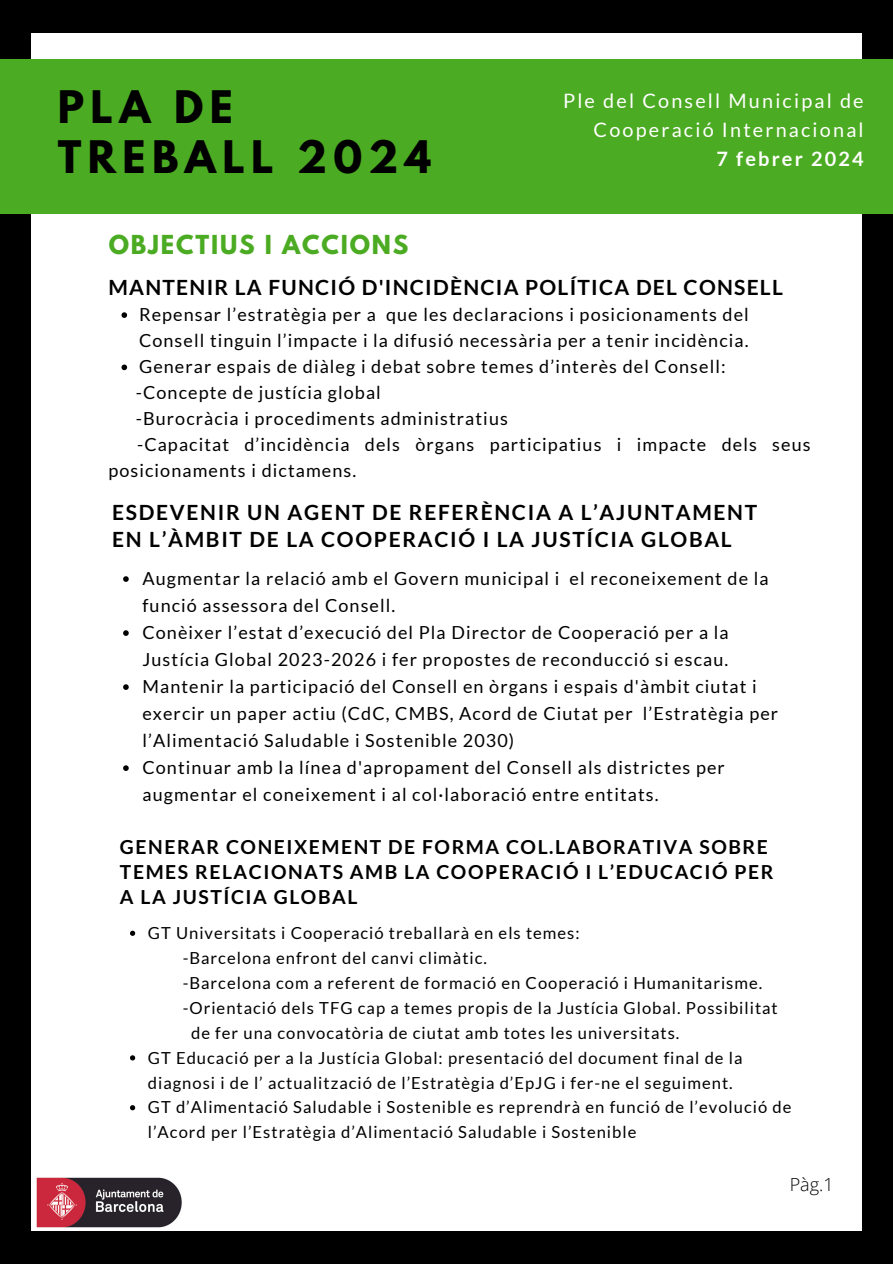
<style>
.page{position:relative;width:893px;height:1264px;background:#fff}
.page>*{position:absolute;margin:0;border:0;box-sizing:border-box;transform-origin:0 0}
.t1{font:700 39.75px/50.7px "League Spartan";letter-spacing:.16em;color:#000}
.t2{font:700 23.1px "League Spartan";letter-spacing:.08em;color:#4bab22}
.t3{font:700 21px/27px "Lato";letter-spacing:.08em;color:#000}
.t4{font:700 21px "Lato";letter-spacing:.06em;color:#000}
.t5{font:19.8px/29.2px "Lato";letter-spacing:.11em;color:#fff;text-align:right}
.t6{font:700 19.8px "Lato";letter-spacing:.11em;color:#fff}
.t7{font:700 19.35px/24.9px "Lato";letter-spacing:.08em;color:#000}
.t8{font:18px/27px "Lato";letter-spacing:.06em;color:#000}
.t9{font:300 18px "Open Sans";color:#000}
.t10{font:16.65px/24.9px "Lato";letter-spacing:.06em;color:#000}
</style>
<div class="page">
<div style="left:0;top:0;width:892px;height:1263px;background:#000"></div>
<div style="left:32px;top:33px;width:829px;height:1197px;background:#fff"></div>
<svg style="left:123px;top:576px;width:6px;height:6px"></svg>
<svg style="left:123px;top:630px;width:6px;height:6px"></svg>
<svg style="left:123px;top:684px;width:6px;height:6px"></svg>
<svg style="left:123px;top:765px;width:6px;height:6px"></svg>
<svg style="left:130px;top:930px;width:5px;height:5px"></svg>
<svg style="left:130px;top:1055px;width:5px;height:5px"></svg>
<svg style="left:130px;top:1105px;width:5px;height:5px"></svg>
<div style="left:0;top:60px;width:892px;height:153px;background:#4bab22"></div>
<svg style="left:121px;top:312px;width:6px;height:6px"></svg>
<svg style="left:121px;top:364px;width:6px;height:6px"></svg>
<img style="left:36px;top:1177px;width:146px;height:51px">
<p class="t1" style="left:58px;top:86px;width:375px">PLA DE<br>TREBALL 2024</p>
<p class="t5" style="left:563px;top:85px;width:302px">Ple del Consell Municipal de<br>Cooperació Internacional</p>
<p class="t6" style="left:716px;top:146px;width:149px">7 febrer 2024</p>
<p class="t2" style="left:109px;top:233px;width:301px">OBJECTIUS I ACCIONS</p>
<h1 class="t4" style="left:108px;top:274px;width:676px">MANTENIR LA FUNCIÓ D'INCIDÈNCIA POLÍTICA DEL CONSELL</h1>
<p class="t8" style="left:139px;top:301px;width:611px;line-height:26.1px">Repensar l’estratègia per a que les declaracions i posicionaments del<br>Consell tinguin l’impacte i la difusió necessària per a tenir incidència.</p>
<p class="t8" style="left:139px;top:352px;width:588px">Generar espais de diàleg i debat sobre temes d’interès del Consell:</p>
<h2 class="t8" style="left:136px;top:378px;width:246px">-Concepte de justícia global</h2>
<p class="t8" style="left:136px;top:405px;width:373px">-Burocràcia i procediments administratius</p>
<p class="t8" style="left:108px;top:431px;width:703px;line-height:26.1px;text-indent:29px">-Capacitat d’incidència dels òrgans participatius i impacte dels seus posicionaments i dictamens.</p>
<p class="t3" style="left:112px;top:498px;width:646px">ESDEVENIR UN AGENT DE REFERÈNCIA A L’AJUNTAMENT<br>EN L’ÀMBIT DE LA COOPERACIÓ I LA JUSTÍCIA GLOBAL</p>
<h2 class="t8" style="left:142px;top:564px;width:627px">Augmentar la relació amb el Govern municipal i el reconeixement de la funció assessora del Consell.</h2>
<h2 class="t8" style="left:142px;top:618px;width:587px">Conèixer l’estat d’execució del Pla Director de Cooperació per a la<br>Justícia Global 2023-2026 i fer propostes de reconducció si escau.</h2>
<p class="t8" style="left:142px;top:672px;width:637px">Mantenir la participació del Consell en òrgans i espais d'àmbit ciutat i exercir un paper actiu (CdC, CMBS, Acord de Ciutat per l’Estratègia per l’Alimentació Saludable i Sostenible 2030)</p>
<p class="t8" style="left:142px;top:753px;width:584px">Continuar amb la línea d'apropament del Consell als districtes per augmentar el coneixement i al col·laboració entre entitats.</p>
<p class="t7" style="left:120px;top:834px;width:655px">GENERAR CONEIXEMENT DE FORMA COL.LABORATIVA SOBRE<br>TEMES RELACIONATS AMB LA COOPERACIÓ I L’EDUCACIÓ PER<br>A LA JUSTÍCIA GLOBAL</p>
<p class="t10" style="left:148px;top:920px;width:433px">GT Universitats i Cooperació treballarà en els temes:</p>
<p class="t10" style="left:183px;top:945px;width:306px">-Barcelona enfront del canvi climàtic.</p>
<p class="t10" style="left:183px;top:969px;width:581px">-Barcelona com a referent de formació en Cooperació i Humanitarisme.</p>
<h2 class="t10" style="left:183px;top:994px;width:596px">-Orientació dels TFG cap a temes propis de la Justícia Global. Possibilitat</h2>
<p class="t10" style="left:191px;top:1019px;width:490px">de fer una convocatòria de ciutat amb totes les universitats.</p>
<p class="t10" style="left:148px;top:1044px;width:596px">GT Educació per a la Justícia Global: presentació del document final de la diagnosi i de l’ actualització de l’Estratègia d’EpJG i fer-ne el seguiment.</p>
<p class="t10" style="left:148px;top:1094px;width:645px">GT d’Alimentació Saludable i Sostenible es reprendrà en funció de l’evolució de l’Acord per l’Estratègia d’Alimentació Saludable i Sostenible</p>
<p class="t9" style="left:789px;top:1172px;width:45px">Pàg.1</p>
</div>
